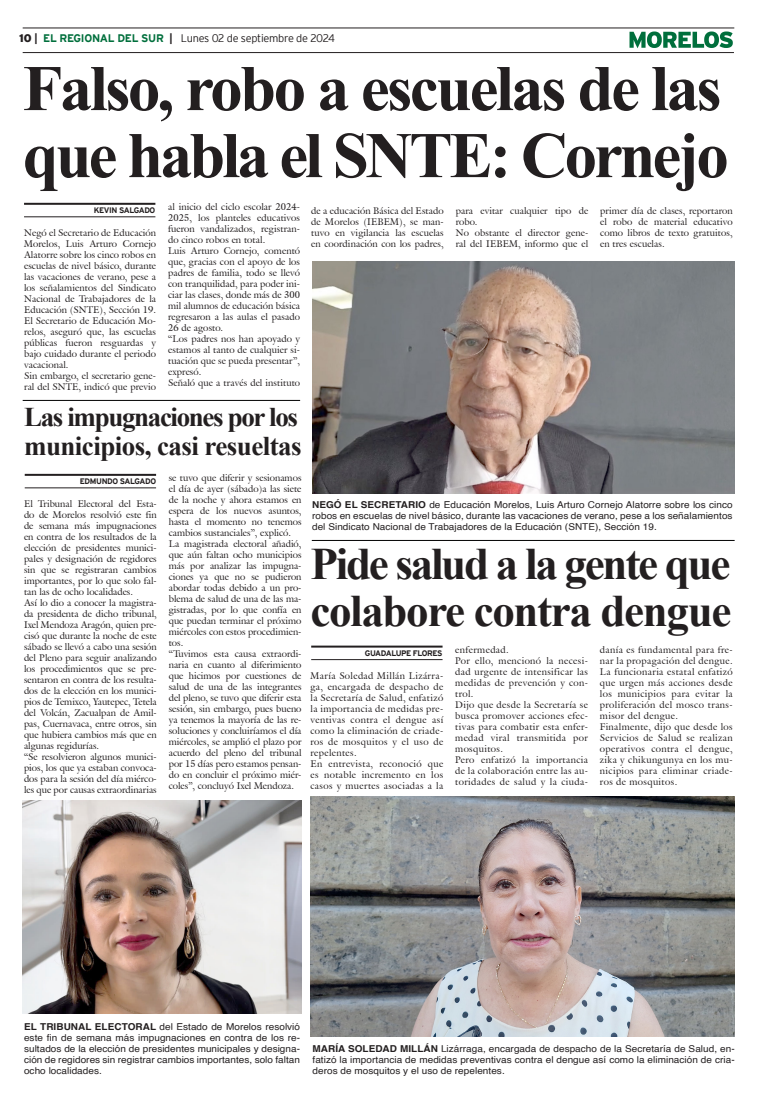
<style>
.page{position:relative;width:757px;height:1106px;background:#fff}
.page>*{position:absolute;margin:0;border:0;box-sizing:border-box;transform-origin:0 0}
.Cabeza_01{font:700 65px "Times New Roman";letter-spacing:-.05em;color:#231f20}
.Cabeza_02{font:700 45px "Times New Roman";letter-spacing:-.05em;color:#231f20}
.Cabeza_02-2{font:700 45px "Times New Roman";letter-spacing:-.03em;color:#231f20}
.Cabeza_03{font:700 27px "Times New Roman";letter-spacing:-.03em;color:#231f20}
.Cabeza_03-2{font:700 27px "Times New Roman";letter-spacing:-.05em;color:#231f20}
.t1{font:300 11px "Interstate";letter-spacing:-.025em;color:#231f20}
.t2{font:9.5px/11px "Galliard IT Cby BT";letter-spacing:.01em;color:#231f20;text-align:justify}
.Pie_de_foto{font:9.5px/11px "Helvetica";letter-spacing:.005em;color:#231f20;text-align:justify;scale:1.05 1}
.t3{font:9.5px/11px "Galliard IT Cby BT";letter-spacing:.04em;color:#231f20}
.t4{font:700 8px "Interstate";letter-spacing:-.05em;color:#231f20}
.s1{font-weight:900}
.s2{font-weight:700}
.s3{font-weight:700;color:#006f3c}
</style>
<div class="page">
<hr style="left:23px;top:28px;width:711px;height:1px;background:#231f20">
<hr style="left:23px;top:52px;width:711px;height:1px;background:#231f20">
<svg style="left:629px;top:31px;width:104px;height:17px"></svg>
<hr style="left:25px;top:474px;width:131px;height:2px;background:#231f20">
<hr style="left:25px;top:487px;width:131px;height:1px;background:#231f20">
<hr style="left:24px;top:203px;width:131px;height:2px;background:#231f20">
<hr style="left:24px;top:216px;width:131px;height:1px;background:#231f20">
<img style="left:312px;top:261px;width:422px;height:232px">
<hr style="left:312px;top:540px;width:423px;height:1px;background:#000">
<hr style="left:311px;top:645px;width:131px;height:2px;background:#231f20">
<hr style="left:311px;top:659px;width:131px;height:1px;background:#231f20">
<hr style="left:23px;top:400px;width:277px;height:1px;background:#000">
<img style="left:23px;top:801px;width:278px;height:212px">
<img style="left:310px;top:797px;width:424px;height:239px">
<p class="t1" style="left:19px;top:32px;width:317px"><span class="s1">10</span> <span class="s2">|</span> <span class="s3">EL REGIONAL DEL SUR</span> <span class="s2">|</span> Lunes 02 de septiembre de 2024</p>
<p class="Cabeza_01" style="left:23px;top:41px;width:700px">Falso, robo a escuelas de las</p>
<p class="Cabeza_01" style="left:23px;top:108px;width:708px">que habla el SNTE: Cornejo</p>
<p class="t4" style="left:94px;top:206px;width:63px">KEVIN SALGADO</p>
<p class="t2" style="left:168px;top:201px;width:134px">al inicio del ciclo escolar 2024- 2025, los planteles educativos fueron vandalizados, registran&shy;do cinco robos en total.</p>
<p class="t2" style="left:168px;top:245px;width:134px">Luis Arturo Cornejo, comentó que, gracias con el apoyo de los padres de familia, todo se llevó con tranquilidad, para poder ini&shy;ciar las clases, donde más de 300 mil alumnos de educación básica regresaron a las aulas el pasado 26 de agosto.</p>
<p class="t2" style="left:168px;top:333px;width:134px">“Los padres nos han apoyado y estamos al tanto de cualquier si&shy;tuación que se pueda presentar”, expresó.</p>
<p class="t2" style="left:168px;top:377px;width:134px">Señaló que a través del instituto</p>
<p class="t2" style="left:311px;top:205px;width:134px">de a educación Básica del Estado de Morelos (IEBEM), se man&shy;tuvo en vigilancia las escuelas en coordinación con los padres,</p>
<p class="t2" style="left:456px;top:205px;width:134px">para evitar cualquier tipo de robo.</p>
<p class="t2" style="left:600px;top:205px;width:134px">primer día de clases, reportaron el robo de material educativo como libros de texto gratuitos, en tres escuelas.</p>
<p class="t2" style="left:456px;top:227px;width:134px">No obstante el director gene&shy;ral del IEBEM, informo que el</p>
<p class="t2" style="left:24px;top:227px;width:134px">Negó el Secretario de Educación Morelos, Luis Arturo Cornejo Alatorre sobre los cinco robos en escuelas de nivel básico, durante las vacaciones de verano, pese a los señalamientos del Sindicato Nacional de Trabajadores de la Educación (SNTE), Sección 19.</p>
<p class="t2" style="left:24px;top:315px;width:134px">El Secretario de Educación Mo&shy;relos, aseguró que, las escuelas públicas fueron resguardas y bajo cuidado durante el periodo vacacional.</p>
<p class="t2" style="left:24px;top:370px;width:134px">Sin embargo, el secretario gene&shy;ral del SNTE, indicó que previo</p>
<p class="Cabeza_03-2" style="left:24px;top:398px;width:275px">Las impugnaciones por los</p>
<p class="Cabeza_03" style="left:24px;top:427px;width:279px">municipios, casi resueltas</p>
<p class="t4" style="left:80px;top:477px;width:78px">EDMUNDO SALGADO</p>
<p class="t2" style="left:169px;top:472px;width:134px">se tuvo que diferir y sesionamos el día de ayer (sábado)a las siete de la noche y ahora estamos en espera de los nuevos asuntos, hasta el momento no tenemos cambios sustanciales”, explicó.</p>
<p class="t2" style="left:169px;top:538px;width:134px">La magistrada electoral añadió, que aún faltan ocho municipios más por analizar las impugna&shy;ciones ya que no se pudieron abordar todas debido a un pro&shy;blema de salud de una de las ma&shy;gistradas, por lo que confía en que puedan terminar el próximo miércoles con estos procedimien&shy;tos.</p>
<p class="t2" style="left:169px;top:648px;width:134px">“Tuvimos esta causa extraordi&shy;naria en cuanto al diferimiento que hicimos por cuestiones de salud de una de las integrantes del pleno, se tuvo que diferir esta sesión, sin embargo, pues bueno ya tenemos la mayoría de las re&shy;soluciones y concluiríamos el día miércoles, se amplió el plazo por acuerdo del pleno del tribunal por 15 días pero estamos pensan&shy;do en concluir el próximo miér&shy;coles”, concluyó Ixel Mendoza.</p>
<p class="t2" style="left:24px;top:498px;width:134px">El Tribunal Electoral del Esta&shy;do de Morelos resolvió este fin de semana más impugnaciones en contra de los resultados de la elección de presidentes munici&shy;pales y designación de regidores sin que se registraran cambios importantes, por lo que solo fal&shy;tan las de ocho localidades.</p>
<p class="t2" style="left:24px;top:597px;width:134px">Así lo dio a conocer la magistra&shy;da presidenta de dicho tribunal, Ixel Mendoza Aragón, quien pre&shy;cisó que durante la noche de este sábado se llevó a cabo una sesión del Pleno para seguir analizando los procedimientos que se pre&shy;sentaron en contra de los resulta&shy;dos de la elección en los munici&shy;pios de Temixco, Yautepec, Tetela del Volcán, Zacualpan de Amil&shy;pas, Cuernavaca, entre otros, sin que hubiera cambios más que en algunas regidurías.</p>
<p class="t2" style="left:24px;top:751px;width:134px">“Se resolvieron algunos munici&shy;pios, los que ya estaban convoca&shy;dos para la sesión del día miérco&shy;les que por causas extraordinarias</p>
<p class="Pie_de_foto" style="left:312px;top:499px;width:402px"><span class="s2">NEGÓ EL SECRETARIO</span> de Educación Morelos, Luis Arturo Cornejo Alatorre sobre los cinco robos en escuelas de nivel básico, durante las vacaciones de verano, pese a los señalamientos del Sindicato Nacional de Trabajadores de la Educación (SNTE), Sección 19.</p>
<p class="Cabeza_02" style="left:310px;top:531px;width:421px">Pide salud a la gente que</p>
<p class="Cabeza_02-2" style="left:310px;top:578px;width:422px">colabore contra dengue</p>
<p class="t4" style="left:365px;top:649px;width:79px">GUADALUPE FLORES</p>
<p class="t3" style="left:600px;top:644px;width:134px">danía es fundamental para fre&shy;nar la propagación del dengue.</p>
<p class="t2" style="left:600px;top:666px;width:134px">La funcionaria estatal enfatizó que urgen más acciones desde los municipios para evitar la proliferación del mosco trans&shy;misor del dengue.</p>
<p class="t2" style="left:600px;top:721px;width:134px">Finalmente, dijo que desde los Servicios de Salud se realizan operativos contra el dengue, zika y chikungunya en los mu&shy;nicipios para eliminar criade&shy;ros de mosquitos.</p>
<p class="t3" style="left:455px;top:644px;width:55px">enfermedad.</p>
<p class="t2" style="left:455px;top:655px;width:134px">Por ello, mencionó la necesi&shy;dad urgente de intensificar las medidas de prevención y con&shy;trol.</p>
<p class="t2" style="left:455px;top:699px;width:134px">Dijo que desde la Secretaría se busca promover acciones efec&shy;tivas para combatir esta enfer&shy;medad viral transmitida por mosquitos.</p>
<p class="t2" style="left:455px;top:754px;width:134px">Pero enfatizó la importancia de la colaboración entre las au&shy;toridades de salud y la ciuda-</p>
<p class="t2" style="left:310px;top:670px;width:134px">María Soledad Millán Lizárra&shy;ga, encargada de despacho de la Secretaría de Salud, enfatizó la importancia de medidas pre&shy;ventivas contra el dengue así como la eliminación de criade&shy;ros de mosquitos y el uso de repelentes.</p>
<p class="t2" style="left:310px;top:758px;width:134px">En entrevista, reconoció que es notable incremento en los casos y muertes asociadas a la</p>
<p class="Pie_de_foto" style="left:24px;top:1021px;width:264px"><span class="s2">EL TRIBUNAL ELECTORAL</span> del Estado de Morelos resolvió este fin de semana más impugnaciones en contra de los re&shy;sultados de la elección de presidentes municipales y designa&shy;ción de regidores sin registrar cambios importantes, solo faltan ocho localidades.</p>
<p class="Pie_de_foto" style="left:312px;top:1043px;width:403px"><span class="s2">MARÍA SOLEDAD MILLÁN</span> Lizárraga, encargada de despacho de la Secretaría de Salud, en&shy;fatizó la importancia de medidas preventivas contra el dengue así como la eliminación de cria&shy;deros de mosquitos y el uso de repelentes.</p>
</div>
